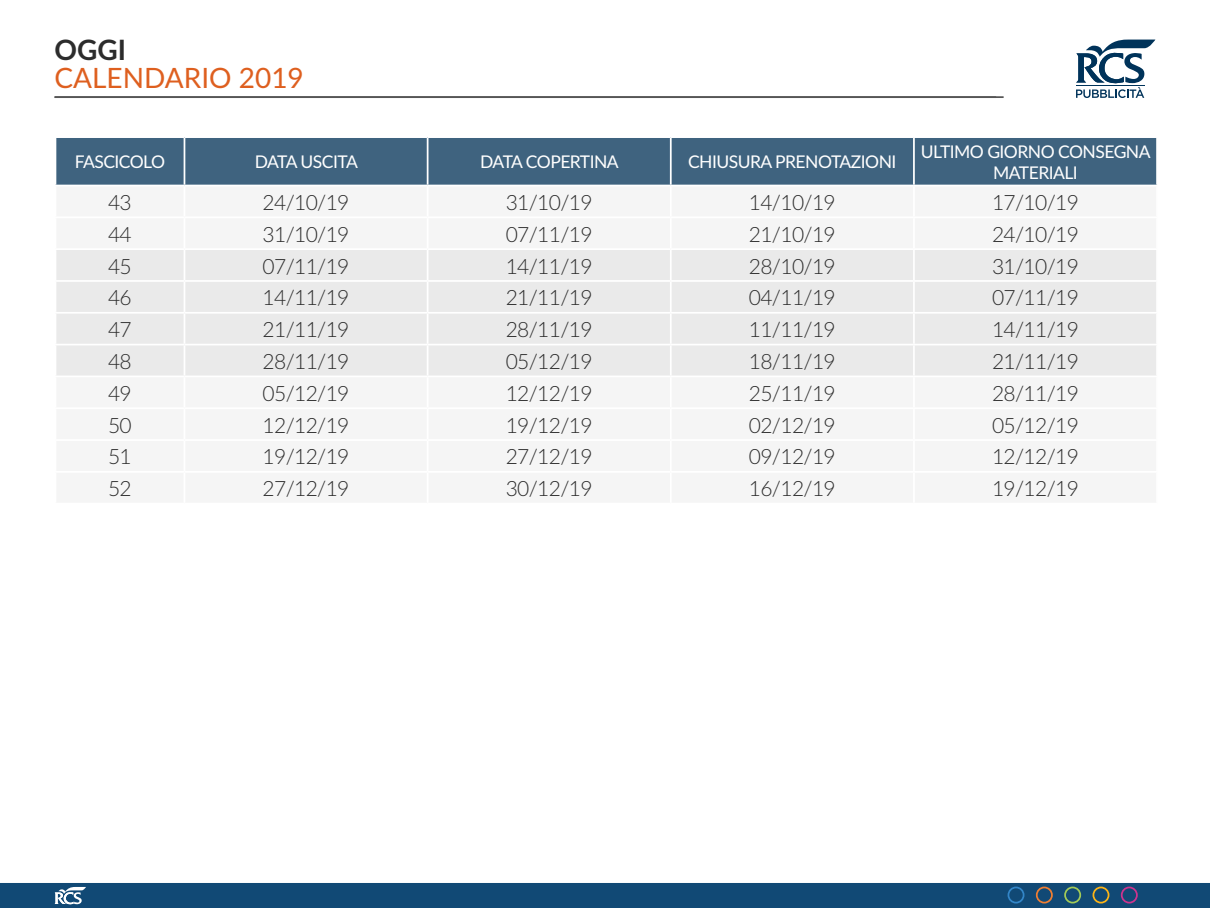
<style>
.page{position:relative;width:1210px;height:908px;background:#fff}
.page>*{position:absolute;margin:0;border:0;box-sizing:border-box;transform-origin:0 0}
.t1{font:28px "Lato";color:#de5f1f}
.t2{font:700 28px "Lato";color:#2c2c2c}
.TESTO{font:300 21px "Lato";letter-spacing:-.03em;color:#2c2c2c}
.testo{font:17.5px/21px "Lato";letter-spacing:-.03em;color:#fff;text-align:center}
</style>
<div class="page">
<hr style="left:55px;top:96px;width:948px;height:2px;background:#565656">
<div style="left:56px;top:138px;width:1100px;height:46px;background:#3f637f"></div>
<div style="left:56px;top:250px;width:1100px;height:125px;background:#eaeaea"></div>
<hr style="left:184px;top:250px;width:1px;height:30px;background:#fff">
<hr style="left:427px;top:250px;width:1px;height:30px;background:#fff">
<hr style="left:670px;top:250px;width:1px;height:30px;background:#fff">
<hr style="left:913px;top:250px;width:2px;height:30px;background:#fff">
<hr style="left:55px;top:280px;width:129px;height:2px;background:#fff">
<hr style="left:184px;top:280px;width:243px;height:2px;background:#fff">
<hr style="left:184px;top:282px;width:1px;height:30px;background:#fff">
<hr style="left:427px;top:280px;width:244px;height:2px;background:#fff">
<hr style="left:427px;top:282px;width:1px;height:30px;background:#fff">
<hr style="left:671px;top:280px;width:243px;height:2px;background:#fff">
<hr style="left:670px;top:282px;width:1px;height:30px;background:#fff">
<hr style="left:914px;top:280px;width:244px;height:2px;background:#fff">
<hr style="left:913px;top:282px;width:2px;height:30px;background:#fff">
<hr style="left:55px;top:312px;width:129px;height:1px;background:#fff">
<hr style="left:184px;top:312px;width:243px;height:1px;background:#fff">
<hr style="left:184px;top:313px;width:1px;height:30px;background:#fff">
<hr style="left:427px;top:312px;width:244px;height:1px;background:#fff">
<hr style="left:427px;top:313px;width:1px;height:30px;background:#fff">
<hr style="left:671px;top:312px;width:243px;height:1px;background:#fff">
<hr style="left:670px;top:313px;width:1px;height:30px;background:#fff">
<hr style="left:914px;top:312px;width:244px;height:1px;background:#fff">
<hr style="left:913px;top:313px;width:2px;height:30px;background:#fff">
<hr style="left:55px;top:343px;width:129px;height:2px;background:#fff">
<hr style="left:184px;top:343px;width:243px;height:2px;background:#fff">
<hr style="left:184px;top:345px;width:1px;height:30px;background:#fff">
<hr style="left:427px;top:343px;width:244px;height:2px;background:#fff">
<hr style="left:427px;top:345px;width:1px;height:30px;background:#fff">
<hr style="left:671px;top:343px;width:243px;height:2px;background:#fff">
<hr style="left:670px;top:345px;width:1px;height:30px;background:#fff">
<hr style="left:914px;top:343px;width:244px;height:2px;background:#fff">
<hr style="left:913px;top:345px;width:2px;height:30px;background:#fff">
<hr style="left:184px;top:138px;width:1px;height:46px;background:#fff">
<hr style="left:427px;top:138px;width:1px;height:46px;background:#fff">
<hr style="left:670px;top:138px;width:1px;height:46px;background:#fff">
<hr style="left:913px;top:138px;width:2px;height:46px;background:#fff">
<div style="left:0;top:883px;width:1210px;height:24px;background:#114975"></div>
<svg style="left:1076px;top:40px;width:79px;height:58px"></svg>
<h1 class="t2" style="left:55px;top:29px;width:73px">oggi</h1>
<h1 class="t1" style="left:55px;top:57px;width:251px">CALENDARIO 2019</h1>
<p class="testo" style="left:75px;top:151px;width:92px">FASCICOLO</p>
<p class="testo" style="left:255px;top:151px;width:105px">DATA USCITA</p>
<p class="testo" style="left:480px;top:151px;width:140px">DATA COPERTINA</p>
<p class="testo" style="left:688px;top:151px;width:210px">CHIUSURA PRENOTAZIONI</p>
<p class="testo" style="left:921px;top:140px;width:231px">ULTIMO GIORNO CONSEGNA<br>MATERIALI</p>
<p class="TESTO" style="left:108px;top:188px;width:25px">43</p>
<p class="TESTO" style="left:262px;top:188px;width:88px">24/10/19</p>
<p class="TESTO" style="left:506px;top:188px;width:88px">31/10/19</p>
<p class="TESTO" style="left:749px;top:188px;width:88px">14/10/19</p>
<p class="TESTO" style="left:992px;top:188px;width:88px">17/10/19</p>
<p class="TESTO" style="left:108px;top:219px;width:25px">44</p>
<p class="TESTO" style="left:262px;top:219px;width:88px">31/10/19</p>
<p class="TESTO" style="left:506px;top:219px;width:88px">07/11/19</p>
<p class="TESTO" style="left:749px;top:219px;width:88px">21/10/19</p>
<p class="TESTO" style="left:992px;top:219px;width:88px">24/10/19</p>
<p class="TESTO" style="left:108px;top:251px;width:25px">45</p>
<p class="TESTO" style="left:262px;top:251px;width:88px">07/11/19</p>
<p class="TESTO" style="left:506px;top:251px;width:88px">14/11/19</p>
<p class="TESTO" style="left:749px;top:251px;width:88px">28/10/19</p>
<p class="TESTO" style="left:992px;top:251px;width:88px">31/10/19</p>
<p class="TESTO" style="left:108px;top:283px;width:25px">46</p>
<p class="TESTO" style="left:262px;top:283px;width:88px">14/11/19</p>
<p class="TESTO" style="left:506px;top:283px;width:88px">21/11/19</p>
<p class="TESTO" style="left:749px;top:283px;width:88px">04/11/19</p>
<p class="TESTO" style="left:992px;top:283px;width:88px">07/11/19</p>
<p class="TESTO" style="left:108px;top:315px;width:25px">47</p>
<p class="TESTO" style="left:262px;top:315px;width:88px">21/11/19</p>
<p class="TESTO" style="left:506px;top:315px;width:88px">28/11/19</p>
<p class="TESTO" style="left:749px;top:315px;width:88px">11/11/19</p>
<p class="TESTO" style="left:992px;top:315px;width:88px">14/11/19</p>
<p class="TESTO" style="left:108px;top:346px;width:25px">48</p>
<p class="TESTO" style="left:262px;top:346px;width:88px">28/11/19</p>
<p class="TESTO" style="left:506px;top:346px;width:88px">05/12/19</p>
<p class="TESTO" style="left:749px;top:346px;width:88px">18/11/19</p>
<p class="TESTO" style="left:992px;top:346px;width:88px">21/11/19</p>
<p class="TESTO" style="left:108px;top:378px;width:25px">49</p>
<p class="TESTO" style="left:262px;top:378px;width:88px">05/12/19</p>
<p class="TESTO" style="left:506px;top:378px;width:88px">12/12/19</p>
<p class="TESTO" style="left:749px;top:378px;width:88px">25/11/19</p>
<p class="TESTO" style="left:992px;top:378px;width:88px">28/11/19</p>
<p class="TESTO" style="left:108px;top:410px;width:25px">50</p>
<p class="TESTO" style="left:262px;top:410px;width:88px">12/12/19</p>
<p class="TESTO" style="left:506px;top:410px;width:88px">19/12/19</p>
<p class="TESTO" style="left:749px;top:410px;width:88px">02/12/19</p>
<p class="TESTO" style="left:992px;top:410px;width:88px">05/12/19</p>
<p class="TESTO" style="left:108px;top:442px;width:25px">51</p>
<p class="TESTO" style="left:262px;top:442px;width:88px">19/12/19</p>
<p class="TESTO" style="left:506px;top:442px;width:88px">27/12/19</p>
<p class="TESTO" style="left:749px;top:442px;width:88px">09/12/19</p>
<p class="TESTO" style="left:992px;top:442px;width:88px">12/12/19</p>
<p class="TESTO" style="left:108px;top:474px;width:25px">52</p>
<p class="TESTO" style="left:262px;top:474px;width:88px">27/12/19</p>
<p class="TESTO" style="left:506px;top:474px;width:88px">30/12/19</p>
<p class="TESTO" style="left:749px;top:474px;width:88px">16/12/19</p>
<p class="TESTO" style="left:992px;top:474px;width:88px">19/12/19</p>
</div>
